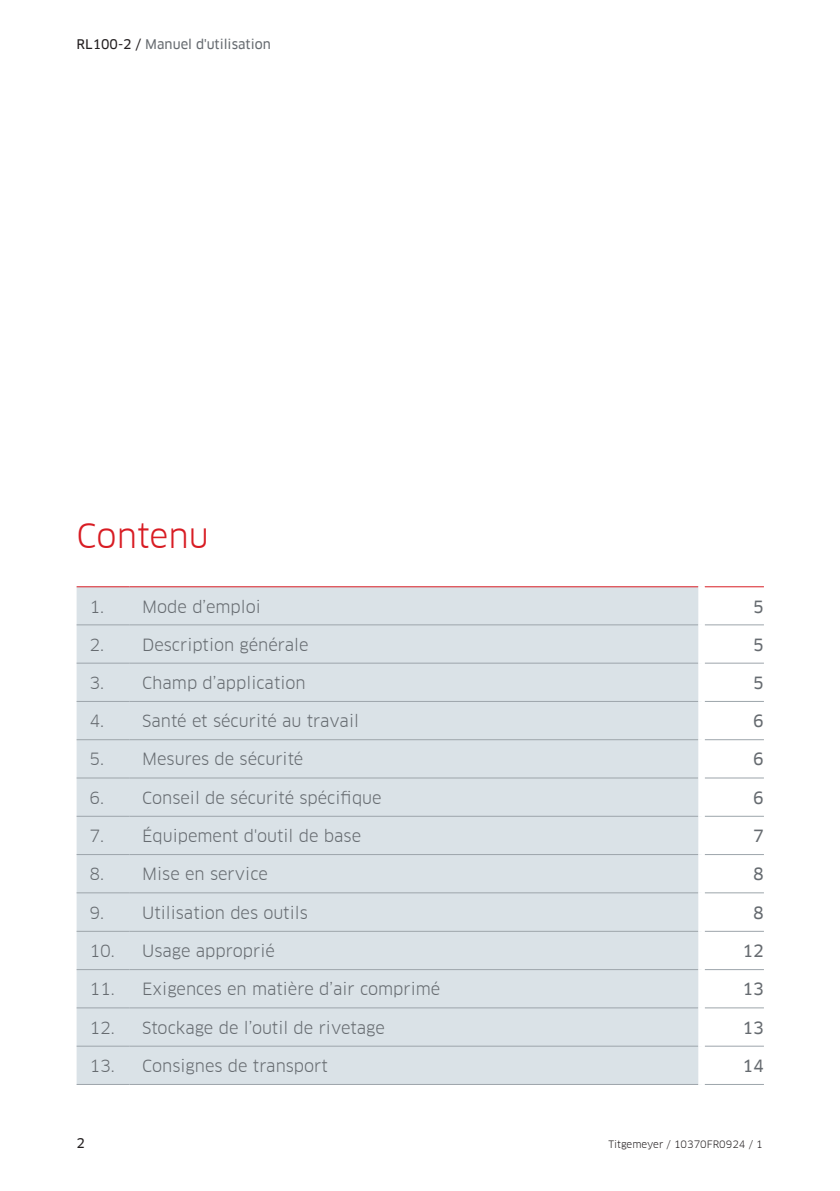
<style>
.page{position:relative;width:840px;height:1191px;background:#fff}
.page>*{position:absolute;margin:0;border:0;box-sizing:border-box;transform-origin:0 0}
.t1{font:33px "Clan Offc Pro";color:#d81c23}
.t2{font:16.4px "Clan Offc Pro";color:#666b70}
.t3{font:16.4px "Clan Offc Pro News";color:#666b70}
.t4{font:13px "Clan Offc Pro News";color:#666b70}
.t5{font:13px "Clan Offc Pro News";color:#231f20}
.t6{font:10px "Clan Offc Pro";color:#231f20}
.s1{color:#231f20}
</style>
<div class="page">
<div style="left:77px;top:587px;width:621px;height:497px;background:#dae2e7"></div>
<hr style="left:77px;top:624px;width:52px;height:1px;background:#9da5ab">
<hr style="left:129px;top:624px;width:569px;height:1px;background:#9da5ab">
<hr style="left:704px;top:624px;width:59px;height:1px;background:#9da5ab">
<hr style="left:77px;top:663px;width:52px;height:1px;background:#9da5ab">
<hr style="left:129px;top:663px;width:569px;height:1px;background:#9da5ab">
<hr style="left:704px;top:663px;width:59px;height:1px;background:#9da5ab">
<hr style="left:77px;top:701px;width:52px;height:1px;background:#9da5ab">
<hr style="left:129px;top:701px;width:569px;height:1px;background:#9da5ab">
<hr style="left:704px;top:701px;width:59px;height:1px;background:#9da5ab">
<hr style="left:77px;top:739px;width:52px;height:1px;background:#9da5ab">
<hr style="left:129px;top:739px;width:569px;height:1px;background:#9da5ab">
<hr style="left:704px;top:739px;width:59px;height:1px;background:#9da5ab">
<hr style="left:77px;top:777px;width:52px;height:1px;background:#9da5ab">
<hr style="left:129px;top:777px;width:569px;height:1px;background:#9da5ab">
<hr style="left:704px;top:777px;width:59px;height:1px;background:#9da5ab">
<hr style="left:77px;top:816px;width:52px;height:1px;background:#9da5ab">
<hr style="left:129px;top:816px;width:569px;height:1px;background:#9da5ab">
<hr style="left:704px;top:816px;width:59px;height:1px;background:#9da5ab">
<hr style="left:77px;top:854px;width:52px;height:1px;background:#9da5ab">
<hr style="left:129px;top:854px;width:569px;height:1px;background:#9da5ab">
<hr style="left:704px;top:854px;width:59px;height:1px;background:#9da5ab">
<hr style="left:77px;top:892px;width:52px;height:1px;background:#9da5ab">
<hr style="left:129px;top:892px;width:569px;height:1px;background:#9da5ab">
<hr style="left:704px;top:892px;width:59px;height:1px;background:#9da5ab">
<hr style="left:77px;top:931px;width:52px;height:1px;background:#9da5ab">
<hr style="left:129px;top:931px;width:569px;height:1px;background:#9da5ab">
<hr style="left:704px;top:931px;width:59px;height:1px;background:#9da5ab">
<hr style="left:77px;top:969px;width:52px;height:1px;background:#9da5ab">
<hr style="left:129px;top:969px;width:569px;height:1px;background:#9da5ab">
<hr style="left:704px;top:969px;width:59px;height:1px;background:#9da5ab">
<hr style="left:77px;top:1007px;width:52px;height:1px;background:#9da5ab">
<hr style="left:129px;top:1007px;width:569px;height:1px;background:#9da5ab">
<hr style="left:704px;top:1007px;width:59px;height:1px;background:#9da5ab">
<hr style="left:77px;top:1045px;width:52px;height:1px;background:#9da5ab">
<hr style="left:129px;top:1045px;width:569px;height:1px;background:#9da5ab">
<hr style="left:704px;top:1045px;width:59px;height:1px;background:#9da5ab">
<hr style="left:77px;top:586px;width:52px;height:1px;background:#d81c23">
<hr style="left:129px;top:586px;width:569px;height:1px;background:#d81c23">
<hr style="left:704px;top:586px;width:59px;height:1px;background:#d81c23">
<hr style="left:77px;top:1084px;width:52px;height:1px;background:#9da5ab">
<hr style="left:129px;top:1084px;width:569px;height:1px;background:#9da5ab">
<hr style="left:704px;top:1084px;width:59px;height:1px;background:#9da5ab">
<p class="t4" style="left:77px;top:36px;width:195px"><span class="s1">RL100-2 /</span> Manuel d'utilisation</p>
<h1 class="t1" style="left:77px;top:517px;width:134px">Contenu</h1>
<p class="t2" style="left:89px;top:597px;width:173px">1. Mode d’emploi</p>
<p class="t3" style="left:752px;top:597px;width:12px">5</p>
<p class="t2" style="left:89px;top:635px;width:221px">2. Description générale</p>
<p class="t3" style="left:752px;top:635px;width:12px">5</p>
<p class="t2" style="left:89px;top:673px;width:218px">3. Champ d’application</p>
<p class="t3" style="left:752px;top:673px;width:12px">5</p>
<p class="t2" style="left:89px;top:711px;width:271px">4. Santé et sécurité au travail</p>
<p class="t3" style="left:752px;top:711px;width:12px">6</p>
<p class="t2" style="left:89px;top:750px;width:215px">5. Mesures de sécurité</p>
<p class="t3" style="left:752px;top:750px;width:12px">6</p>
<p class="t2" style="left:89px;top:788px;width:294px">6. Conseil de sécurité spécifique</p>
<p class="t3" style="left:752px;top:788px;width:12px">6</p>
<p class="t2" style="left:89px;top:826px;width:273px">7. Équipement d'outil de base</p>
<p class="t3" style="left:752px;top:826px;width:12px">7</p>
<p class="t2" style="left:89px;top:864px;width:180px">8. Mise en service</p>
<p class="t3" style="left:752px;top:864px;width:12px">8</p>
<p class="t2" style="left:89px;top:903px;width:220px">9. Utilisation des outils</p>
<p class="t3" style="left:752px;top:903px;width:12px">8</p>
<p class="t2" style="left:89px;top:941px;width:187px">10. Usage approprié</p>
<p class="t3" style="left:742px;top:941px;width:23px">12</p>
<p class="t2" style="left:89px;top:979px;width:352px">11. Exigences en matière d’air comprimé</p>
<p class="t3" style="left:742px;top:979px;width:23px">13</p>
<p class="t2" style="left:89px;top:1018px;width:297px">12. Stockage de l’outil de rivetage</p>
<p class="t3" style="left:742px;top:1018px;width:23px">13</p>
<p class="t2" style="left:89px;top:1056px;width:240px">13. Consignes de transport</p>
<p class="t3" style="left:742px;top:1056px;width:23px">14</p>
<p class="t5" style="left:77px;top:1136px;width:10px">2</p>
<p class="t6" style="left:608px;top:1138px;width:156px">Titgemeyer / 10370FR0924 / 1</p>
</div>
